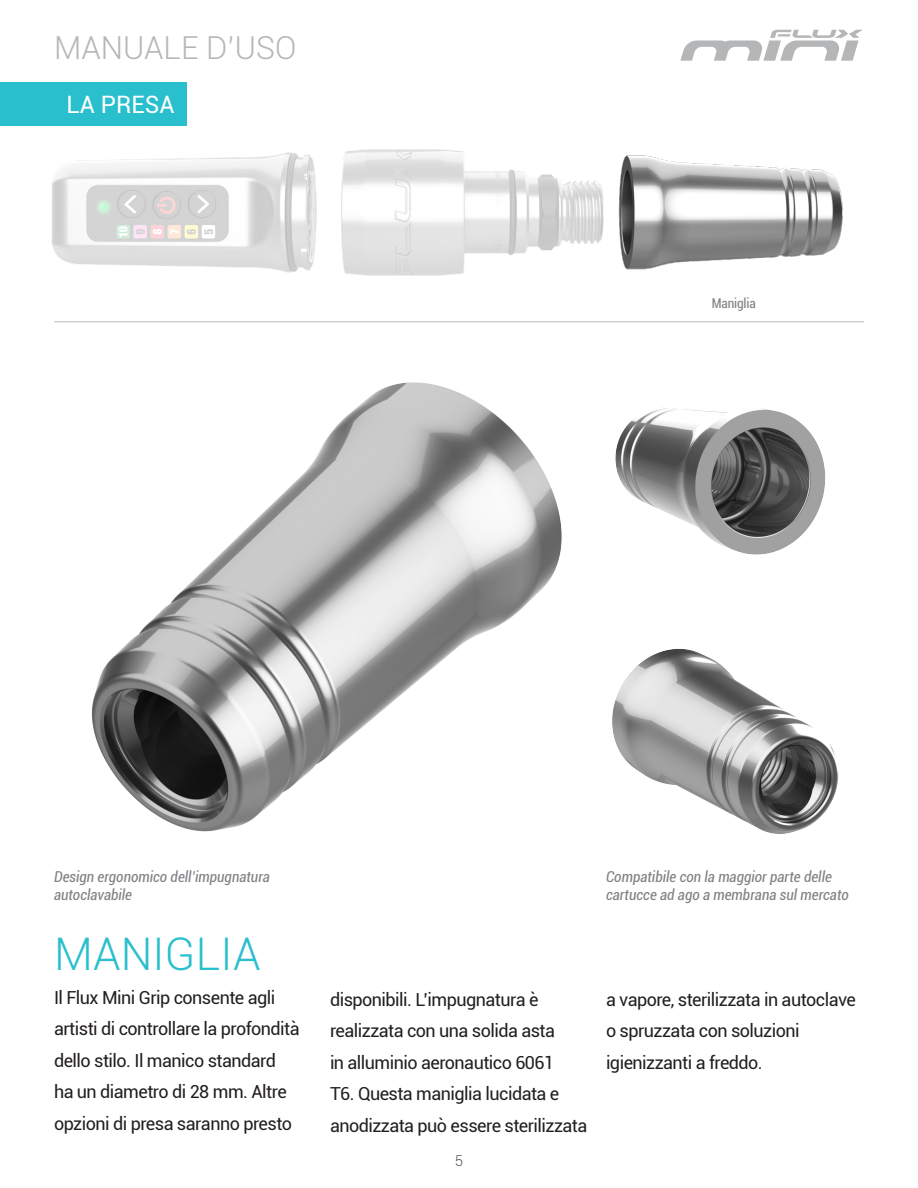
<style>
.page{position:relative;width:918px;height:1188px;background:#fff}
.page>*{position:absolute;margin:0;border:0;box-sizing:border-box;transform-origin:0 0}
.t1{font:300 45px "Roboto";color:#2abfcd}
.t2{font:300 31.65px "Roboto";color:#b5b6b7}
.t3{font:24px "Roboto";color:#fff}
.t4{font:18px/31.5px "Roboto";letter-spacing:-.03em;color:#231f20}
.t5{font:italic condensed 15px/18px "Roboto";color:#808285}
.t6{font:300 15px "Roboto";color:#57585a}
.t7{font:condensed 13.5px "Roboto";letter-spacing:-.01em;color:#808285}
</style>
<div class="page">
<svg style="left:680px;top:30px;width:182px;height:31px"></svg>
<div style="left:0;top:83px;width:186px;height:43px;background:#2abfcd"></div>
<img style="left:91px;top:382px;width:471px;height:450px">
<img style="left:618px;top:155px;width:225px;height:115px">
<svg style="left:52px;top:149px;width:552px;height:127px"></svg>
<img style="left:615px;top:408px;width:211px;height:147px">
<img style="left:612px;top:648px;width:227px;height:186px">
<hr style="left:54px;top:321px;width:810px;height:1px;background:#bcbdc0">
<h2 class="t2" style="left:54px;top:25px;width:244px">MANUALE D’USO</h2>
<p class="t3" style="left:66px;top:88px;width:110px">LA PRESA</p>
<p class="t7" style="left:712px;top:294px;width:46px">Maniglia</p>
<p class="t5" style="left:54px;top:868px;width:218px">Design ergonomico dell’impugnatura autoclavabile</p>
<p class="t5" style="left:606px;top:868px;width:244px">Compatibile con la maggior parte delle cartucce ad ago a membrana sul mercato</p>
<p class="t1" style="left:54px;top:923px;width:208px">MANIGLIA</p>
<p class="t4" style="left:54px;top:981px;width:247px">Il Flux Mini Grip consente agli artisti di controllare la profondità dello stilo. Il manico standard ha un diametro di 28 mm. Altre opzioni di presa saranno presto</p>
<p class="t4" style="left:330px;top:983px;width:259px">disponibili. L’impugnatura è realizzata con una solida asta<br>in alluminio aeronautico 6061<br>T6. Questa maniglia lucidata e anodizzata può essere sterilizzata</p>
<p class="t4" style="left:606px;top:983px;width:251px">a vapore, sterilizzata in autoclave o spruzzata con soluzioni igienizzanti a freddo.</p>
<p class="t6" style="left:455px;top:1151px;width:10px">5</p>
</div>
